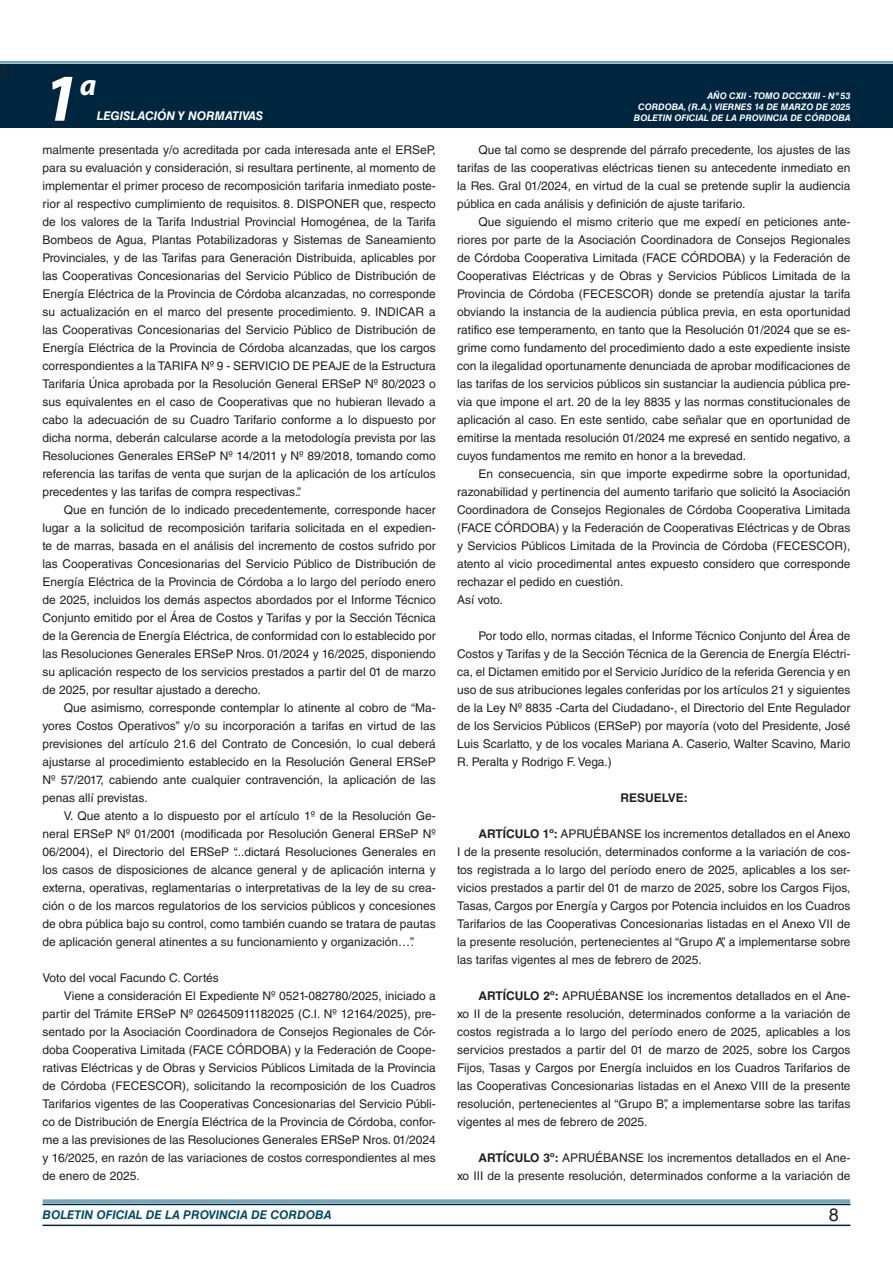
<style>
.page{position:relative;width:893px;height:1263px;background:#fff}
.page>*{position:absolute;margin:0;border:0;box-sizing:border-box;transform-origin:0 0}
.t1{font:italic 700 67.5px "Myriad Pro";color:#fff}
.t2{font:italic 700 30px "Myriad Pro";color:#fff}
.t3{font:18px "Minion Pro";color:#231f20}
.t4{font:18px "Helvetica LT Std";color:#231f20}
.TEXTO_BASE{font:12px/18px "Helvetica LT Std";color:#231f20;text-align:justify}
.t5{font:italic 700 12px "Helvetica LT Std";color:#004b6c}
.t6{font:italic 700 12px "Helvetica LT Std";color:#fff}
.RESUELVE{font:700 12px "Helvetica LT Std";color:#231f20}
.t7{font:italic 700 9px/10.8px "Helvetica LT Std";color:#fff;text-align:right}
.s1{font-weight:700}
</style>
<div class="page">
<div style="left:0;top:61px;width:893px;height:6px;background:#fff;opacity:.75"></div>
<div style="left:0;top:64px;width:893px;height:64px;background:#00263f"></div>
<hr style="left:43px;top:1224px;width:807px;height:2px;background:#00263f">
<div style="left:42px;top:1198px;width:809px;height:8px;background:#fff;opacity:.75"></div>
<h3 class="t3" style="left:0;top:59px;width:10px">4</h3>
<h1 class="t1" style="left:43px;top:54px;width:38px">1</h1>
<h2 class="t2" style="left:80px;top:66px;width:18px">a</h2>
<p class="t6" style="left:97px;top:109px;width:168px">LEGISLACIÓN Y NORMATIVAS</p>
<p class="TEXTO_BASE" style="left:43px;top:141px;width:395px">malmente presentada y/o acreditada por cada interesada ante el ERSeP, para su evaluación y consideración, si resultara pertinente, al momento de implementar el primer proceso de recomposición tarifaria inmediato poste&shy;rior al respectivo cumplimiento de requisitos. 8. DISPONER que, respecto de los valores de la Tarifa Industrial Provincial Homogénea, de la Tarifa Bombeos de Agua, Plantas Potabilizadoras y Sistemas de Saneamiento Provinciales, y de las Tarifas para Generación Distribuida, aplicables por las Cooperativas Concesionarias del Servicio Público de Distribución de Energía Eléctrica de la Provincia de Córdoba alcanzadas, no corresponde su actualización en el marco del presente procedimiento. 9. INDICAR a las Cooperativas Concesionarias del Servicio Público de Distribución de Energía Eléctrica de la Provincia de Córdoba alcanzadas, que los cargos correspondientes a la TARIFA Nº 9 - SERVICIO DE PEAJE de la Estructura Tarifaria Única aprobada por la Resolución General ERSeP Nº 80/2023 o sus equivalentes en el caso de Cooperativas que no hubieran llevado a cabo la adecuación de su Cuadro Tarifario conforme a lo dispuesto por dicha norma, deberán calcularse acorde a la metodología prevista por las Resoluciones Generales ERSeP Nº 14/2011 y Nº 89/2018, tomando como referencia las tarifas de venta que surjan de la aplicación de los artículos precedentes y las tarifas de compra respectivas.”.</p>
<p class="TEXTO_BASE" style="left:43px;top:501px;width:395px;text-indent:21px">Que en función de lo indicado precedentemente, corresponde hacer lugar a la solicitud de recomposición tarifaria solicitada en el expedien&shy;te de marras, basada en el análisis del incremento de costos sufrido por las Cooperativas Concesionarias del Servicio Público de Distribución de Energía Eléctrica de la Provincia de Córdoba a lo largo del período enero de 2025, incluidos los demás aspectos abordados por el Informe Técnico Conjunto emitido por el Área de Costos y Tarifas y por la Sección Técnica de la Gerencia de Energía Eléctrica, de conformidad con lo establecido por las Resoluciones Generales ERSeP Nros. 01/2024 y 16/2025, disponiendo su aplicación respecto de los servicios prestados a partir del 01 de marzo de 2025, por resultar ajustado a derecho.</p>
<p class="TEXTO_BASE" style="left:43px;top:699px;width:395px;text-indent:21px">Que asimismo, corresponde contemplar lo atinente al cobro de “Ma&shy;yores Costos Operativos” y/o su incorporación a tarifas en virtud de las previsiones del artículo 21.6 del Contrato de Concesión, lo cual deberá ajustarse al procedimiento establecido en la Resolución General ERSeP Nº 57/2017, cabiendo ante cualquier contravención, la aplicación de las penas allí previstas.</p>
<p class="TEXTO_BASE" style="left:43px;top:807px;width:395px;text-indent:21px">V. Que atento a lo dispuesto por el artículo 1º de la Resolución Ge&shy;neral ERSeP Nº 01/2001 (modificada por Resolución General ERSeP Nº 06/2004), el Directorio del ERSeP “...dictará Resoluciones Generales en los casos de disposiciones de alcance general y de aplicación interna y externa, operativas, reglamentarias o interpretativas de la ley de su crea&shy;ción o de los marcos regulatorios de los servicios públicos y concesiones de obra pública bajo su control, como también cuando se tratara de pautas de aplicación general atinentes a su funcionamiento y organización…”.</p>
<p class="TEXTO_BASE" style="left:43px;top:969px;width:178px">Voto del vocal Facundo C. Cortés</p>
<p class="TEXTO_BASE" style="left:43px;top:987px;width:395px;text-indent:21px">Viene a consideración El Expediente Nº 0521-082780/2025, iniciado a partir del Trámite ERSeP Nº 026450911182025 (C.I. Nº 12164/2025), pre&shy;sentado por la Asociación Coordinadora de Consejos Regionales de Cór&shy;doba Cooperativa Limitada (FACE CÓRDOBA) y la Federación de Coope&shy;rativas Eléctricas y de Obras y Servicios Públicos Limitada de la Provincia de Córdoba (FECESCOR), solicitando la recomposición de los Cuadros Tarifarios vigentes de las Cooperativas Concesionarias del Servicio Públi&shy;co de Distribución de Energía Eléctrica de la Provincia de Córdoba, confor&shy;me a las previsiones de las Resoluciones Generales ERSeP Nros. 01/2024 y 16/2025, en razón de las variaciones de costos correspondientes al mes de enero de 2025.</p>
<p class="t7" style="left:634px;top:91px;width:218px">AÑO CXII - TOMO DCCXXIII - Nº 53<br>CORDOBA, (R.A.) VIERNES 14 DE MARZO DE 2025<br>BOLETIN OFICIAL DE LA PROVINCIA DE CÓRDOBA</p>
<p class="TEXTO_BASE" style="left:457px;top:141px;width:395px;text-indent:21px">Que tal como se desprende del párrafo precedente, los ajustes de las tarifas de las cooperativas eléctricas tienen su antecedente inmediato en la Res. Gral 01/2024, en virtud de la cual se pretende suplir la audiencia pública en cada análisis y definición de ajuste tarifario.</p>
<p class="TEXTO_BASE" style="left:457px;top:213px;width:395px;text-indent:21px">Que siguiendo el mismo criterio que me expedí en peticiones ante&shy;riores por parte de la Asociación Coordinadora de Consejos Regionales de Córdoba Cooperativa Limitada (FACE CÓRDOBA) y la Federación de Cooperativas Eléctricas y de Obras y Servicios Públicos Limitada de la Provincia de Córdoba (FECESCOR) donde se pretendía ajustar la tarifa obviando la instancia de la audiencia pública previa, en esta oportunidad ratifico ese temperamento, en tanto que la Resolución 01/2024 que se es&shy;grime como fundamento del procedimiento dado a este expediente insiste con la ilegalidad oportunamente denunciada de aprobar modificaciones de las tarifas de los servicios públicos sin sustanciar la audiencia pública pre&shy;via que impone el art. 20 de la ley 8835 y las normas constitucionales de aplicación al caso. En este sentido, cabe señalar que en oportunidad de emitirse la mentada resolución 01/2024 me expresé en sentido negativo, a cuyos fundamentos me remito en honor a la brevedad.</p>
<p class="TEXTO_BASE" style="left:457px;top:465px;width:395px;text-indent:21px">En consecuencia, sin que importe expedirme sobre la oportunidad, razonabilidad y pertinencia del aumento tarifario que solicitó la Asociación Coordinadora de Consejos Regionales de Córdoba Cooperativa Limitada (FACE CÓRDOBA) y la Federación de Cooperativas Eléctricas y de Obras y Servicios Públicos Limitada de la Provincia de Córdoba (FECESCOR), atento al vicio procedimental antes expuesto considero que corresponde rechazar el pedido en cuestión.</p>
<p class="TEXTO_BASE" style="left:457px;top:591px;width:47px">Así voto.</p>
<p class="TEXTO_BASE" style="left:457px;top:627px;width:395px;text-indent:21px">Por todo ello, normas citadas, el Informe Técnico Conjunto del Área de Costos y Tarifas y de la Sección Técnica de la Gerencia de Energía Eléctri&shy;ca, el Dictamen emitido por el Servicio Jurídico de la referida Gerencia y en uso de sus atribuciones legales conferidas por los artículos 21 y siguientes de la Ley Nº 8835 -Carta del Ciudadano-, el Directorio del Ente Regulador de los Servicios Públicos (ERSeP) por mayoría (voto del Presidente, José Luis Scarlatto, y de los vocales Mariana A. Caserio, Walter Scavino, Mario R. Peralta y Rodrigo F. Vega.)</p>
<p class="RESUELVE" style="left:620px;top:790px;width:69px">RESUELVE:</p>
<p class="TEXTO_BASE" style="left:457px;top:825px;width:395px;text-indent:21px"><span class="s1">ARTÍCULO 1º:</span> APRUÉBANSE los incrementos detallados en el Anexo I de la presente resolución, determinados conforme a la variación de cos&shy;tos registrada a lo largo del período enero de 2025, aplicables a los ser&shy;vicios prestados a partir del 01 de marzo de 2025, sobre los Cargos Fijos, Tasas, Cargos por Energía y Cargos por Potencia incluidos en los Cuadros Tarifarios de las Cooperativas Concesionarias listadas en el Anexo VII de la presente resolución, pertenecientes al “Grupo A”, a implementarse sobre las tarifas vigentes al mes de febrero de 2025.</p>
<p class="TEXTO_BASE" style="left:457px;top:987px;width:395px;text-indent:21px"><span class="s1">ARTÍCULO 2º:</span> APRUÉBANSE los incrementos detallados en el Ane&shy;xo II de la presente resolución, determinados conforme a la variación de costos registrada a lo largo del período enero de 2025, aplicables a los servicios prestados a partir del 01 de marzo de 2025, sobre los Cargos Fijos, Tasas y Cargos por Energía incluidos en los Cuadros Tarifarios de las Cooperativas Concesionarias listadas en el Anexo VIII de la presente resolución, pertenecientes al “Grupo B”, a implementarse sobre las tarifas vigentes al mes de febrero de 2025.</p>
<p class="TEXTO_BASE" style="left:457px;top:1149px;width:395px;text-align:right"><span class="s1">ARTÍCULO 3º:</span> APRUÉBANSE los incrementos detallados en el Ane-<br>xo III de la presente resolución, determinados conforme a la variación de</p>
<p class="t5" style="left:43px;top:1208px;width:290px">BOLETIN OFICIAL DE LA PROVINCIA DE CORDOBA</p>
<h3 class="t4" style="left:829px;top:1204px;width:12px">8</h3>
</div>
